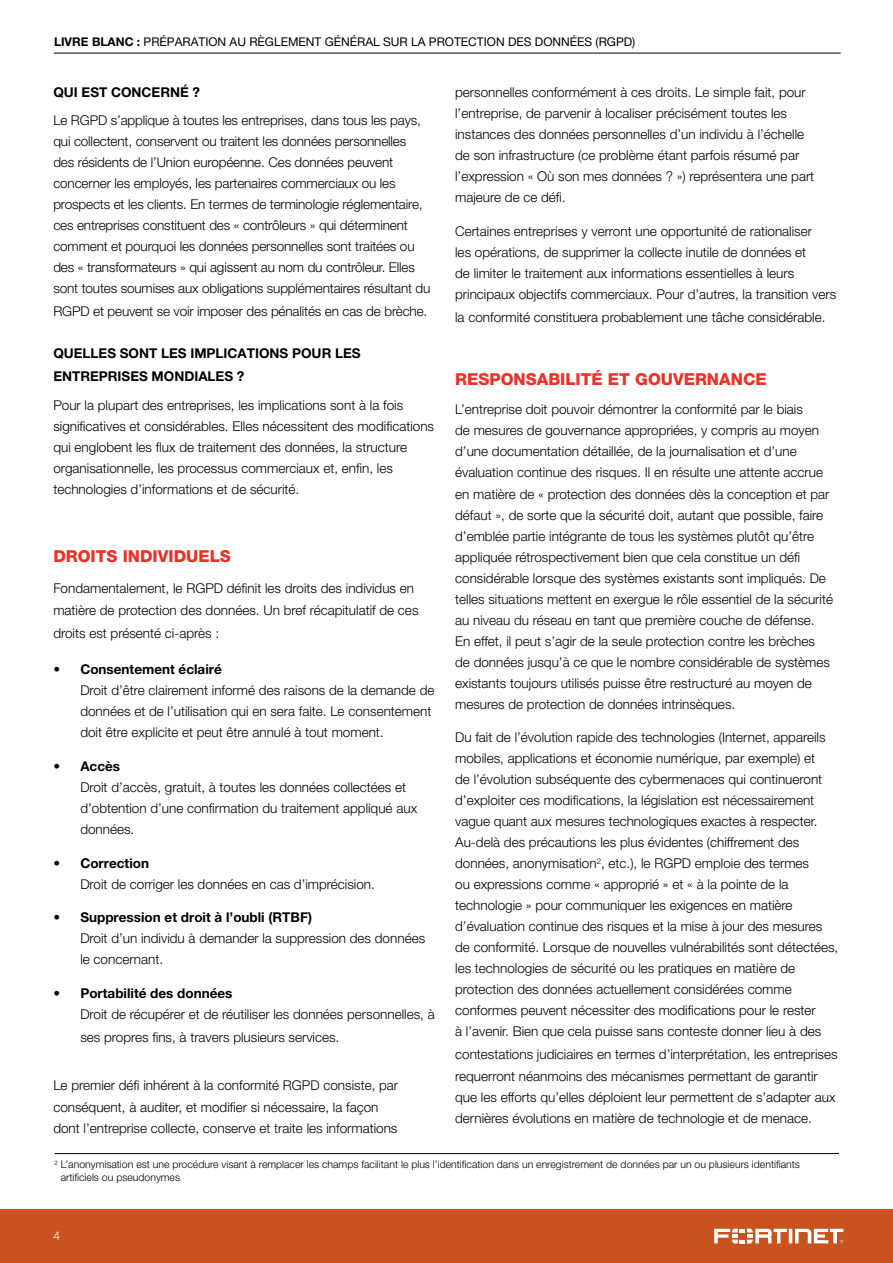
<style>
.page{position:relative;width:893px;height:1263px;background:#fff}
.page>*{position:absolute;margin:0;border:0;box-sizing:border-box;transform-origin:0 0}
.t1{font:800 16.5px "Helvetica Neue LT Pro";color:#ee3124}
.t2{font:300 13.5px/21px "Helvetica Neue LT Pro";color:#000}
.t3{font:700 13.5px/22.5px "Helvetica Neue LT Pro";color:#000}
.t4{font:12px "Helvetica Neue LT Pro";color:#000}
.t5{font:300 12px "Helvetica Neue LT Pro";color:#fff}
.t6{font:300 10.5px/12.6px "Helvetica Neue LT Pro";color:#000}
.s1{font-weight:700}
</style>
<div class="page">
<div style="left:0;top:1209px;width:893px;height:54px;background:#c8531f"></div>
<svg style="left:714px;top:1228px;width:129px;height:15px"></svg>
<hr style="left:54px;top:53px;width:787px;height:1px;background:#000">
<hr style="left:54px;top:1153px;width:785px;height:1px;background:#000">
<p class="t4" style="left:54px;top:35px;width:583px"><span class="s1">LIVRE BLANC :</span> PRÉPARATION AU RÈGLEMENT GÉNÉRAL SUR LA PROTECTION DES DONNÉES (RGPD)</p>
<p class="t3" style="left:53px;top:81px;width:148px">QUI EST CONCERNÉ ?</p>
<p class="t2" style="left:53px;top:110px;width:379px">Le RGPD s’applique à toutes les entreprises, dans tous les pays, qui collectent, conservent ou traitent les données personnelles des résidents de l’Union européenne. Ces données peuvent concerner les employés, les partenaires commerciaux ou les prospects et les clients. En termes de terminologie réglementaire, ces entreprises constituent des « contrôleurs » qui déterminent comment et pourquoi les données personnelles sont traitées ou des « transformateurs » qui agissent au nom du contrôleur. Elles sont toutes soumises aux obligations supplémentaires résultant du</p>
<p class="t2" style="left:53px;top:300px;width:375px">RGPD et peuvent se voir imposer des pénalités en cas de brèche.</p>
<p class="t3" style="left:53px;top:342px;width:309px">QUELLES SONT LES IMPLICATIONS POUR LES<br>ENTREPRISES MONDIALES ?</p>
<p class="t2" style="left:53px;top:395px;width:382px">Pour la plupart des entreprises, les implications sont à la fois significatives et considérables. Elles nécessitent des modifications qui englobent les flux de traitement des données, la structure organisationnelle, les processus commerciaux et, enfin, les technologies d’informations et de sécurité.</p>
<p class="t2" style="left:455px;top:82px;width:361px">personnelles conformément à ces droits. Le simple fait, pour l’entreprise, de parvenir à localiser précisément toutes les instances des données personnelles d’un individu à l’échelle de son infrastructure (ce problème étant parfois résumé par l’expression « Où son mes données ? ») représentera une part majeure de ce défi.</p>
<p class="t2" style="left:455px;top:221px;width:383px">Certaines entreprises y verront une opportunité de rationaliser<br>les opérations, de supprimer la collecte inutile de données et<br>de limiter le traitement aux informations essentielles à leurs principaux objectifs commerciaux. Pour d’autres, la transition vers</p>
<p class="t2" style="left:455px;top:306px;width:372px">la conformité constituera probablement une tâche considérable.</p>
<p class="t1" style="left:455px;top:369px;width:313px">RESPONSABILITÉ ET GOUVERNANCE</p>
<p class="t2" style="left:455px;top:399px;width:379px">L’entreprise doit pouvoir démontrer la conformité par le biais<br>de mesures de gouvernance appropriées, y compris au moyen d’une documentation détaillée, de la journalisation et d’une évaluation continue des risques. Il en résulte une attente accrue en matière de « protection des données dès la conception et par défaut », de sorte que la sécurité doit, autant que possible, faire d’emblée partie intégrante de tous les systèmes plutôt qu’être appliquée rétrospectivement bien que cela constitue un défi considérable lorsque des systèmes existants sont impliqués. De telles situations mettent en exergue le rôle essentiel de la sécurité au niveau du réseau en tant que première couche de défense.<br>En effet, il peut s’agir de la seule protection contre les brèches de données jusqu’à ce que le nombre considérable de systèmes existants toujours utilisés puisse être restructuré au moyen de mesures de protection de données intrinsèques.</p>
<p class="t2" style="left:455px;top:727px;width:385px">Du fait de l’évolution rapide des technologies (Internet, appareils mobiles, applications et économie numérique, par exemple) et<br>de l’évolution subséquente des cybermenaces qui continueront d’exploiter ces modifications, la législation est nécessairement vague quant aux mesures technologiques exactes à respecter.<br>Au-delà des précautions les plus évidentes (chiffrement des données, anonymisation<sup>2</sup>, etc.), le RGPD emploie des termes<br>ou expressions comme « approprié » et « à la pointe de la technologie » pour communiquer les exigences en matière d’évaluation continue des risques et la mise à jour des mesures de conformité. Lorsque de nouvelles vulnérabilités sont détectées, les technologies de sécurité ou les pratiques en matière de protection des données actuellement considérées comme conformes peuvent nécessiter des modifications pour le rester<br>à l’avenir. Bien que cela puisse sans conteste donner lieu à des</p>
<p class="t2" style="left:455px;top:1042px;width:384px;line-height:22.5px">contestations judiciaires en termes d’interprétation, les entreprises requerront néanmoins des mécanismes permettant de garantir</p>
<p class="t2" style="left:455px;top:1087px;width:382px">que les efforts qu’elles déploient leur permettent de s’adapter aux dernières évolutions en matière de technologie et de menace.</p>
<p class="t6" style="left:61px;top:1158px;width:741px;text-indent:-6px"><sup>2</sup> L’anonymisation est une procédure visant à remplacer les champs facilitant le plus l’identification dans un enregistrement de données par un ou plusieurs identifiants artificiels ou pseudonymes</p>
<p class="t1" style="left:53px;top:546px;width:179px">DROITS INDIVIDUELS</p>
<p class="t2" style="left:53px;top:576px;width:367px;line-height:22.5px">Fondamentalement, le RGPD définit les droits des individus en matière de protection des données. Un bref récapitulatif de ces droits est présenté ci-après :</p>
<p class="t3" style="left:53px;top:658px;width:170px">• Consentement éclairé</p>
<p class="t2" style="left:80px;top:679px;width:356px">Droit d’être clairement informé des raisons de la demande de données et de l’utilisation qui en sera faite. Le consentement doit être explicite et peut être annulé à tout moment.</p>
<p class="t3" style="left:53px;top:754px;width:68px">• Accès</p>
<p class="t2" style="left:80px;top:776px;width:338px">Droit d’accès, gratuit, à toutes les données collectées et d’obtention d’une confirmation du traitement appliqué aux données.</p>
<p class="t3" style="left:53px;top:851px;width:97px">• Correction</p>
<p class="t2" style="left:80px;top:873px;width:296px">Droit de corriger les données en cas d’imprécision.</p>
<p class="t3" style="left:53px;top:906px;width:260px">• Suppression et droit à l’oubli (RTBF)</p>
<p class="t2" style="left:80px;top:928px;width:346px">Droit d’un individu à demander la suppression des données le concernant.</p>
<p class="t3" style="left:53px;top:982px;width:181px">• Portabilité des données</p>
<p class="t2" style="left:80px;top:1003px;width:356px;line-height:22.5px">Droit de récupérer et de réutiliser les données personnelles, à ses propres fins, à travers plusieurs services.</p>
<p class="t2" style="left:53px;top:1073px;width:346px;line-height:22.5px">Le premier défi inhérent à la conformité RGPD consiste, par conséquent, à auditer, et modifier si nécessaire, la façon</p>
<p class="t2" style="left:53px;top:1117px;width:346px">dont l’entreprise collecte, conserve et traite les informations</p>
<p class="t5" style="left:53px;top:1229px;width:8px">4</p>
</div>
